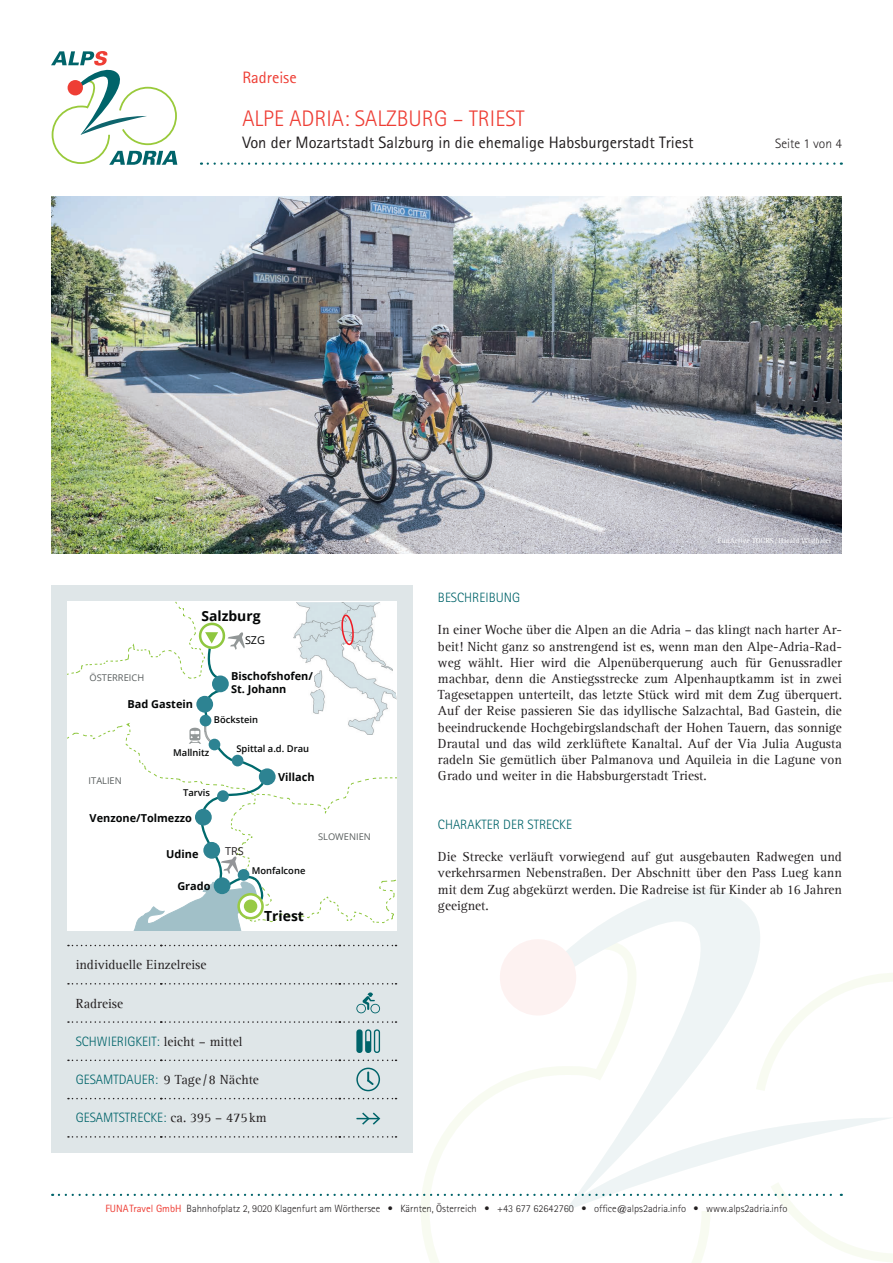
<style>
.page{position:relative;width:893px;height:1263px;background:#fff}
.page>*{position:absolute;margin:0;border:0;box-sizing:border-box;transform-origin:0 0}
.t1{font:300 22.5px "Rotis Sans Serif Std";color:#ee3e35}
.t2{font:16.5px "Rotis Sans Serif Std";color:#231f20}
.t3{font:16.5px "Rotis Sans Serif Std";color:#ee3e35}
.t4{font:700 13.95px "Open Sans";color:#040606}
.t5{font:13.5px/16.2px "Agfa Rotis Serif";color:#231f20;text-align:justify}
.t6{font:300 13.5px "Rotis Sans Serif Std";color:#00646a}
.t7{font:300 13.5px "Rotis Sans Serif Std";color:#231f20}
.t8{font:700 10.95px/13.2px "Open Sans";color:#040606}
.t9{font:10.95px "Open Sans";color:#231f20}
.t10{font:10.8px "Open Sans";color:#040606}
.t11{font:300 10.5px "Rotis Sans Serif Std";color:#231f20}
.t12{font:600 9.45px "Open Sans";color:#040606}
.t13{font:9.3px "Open Sans";color:#595e5e}
.t14{font:7.5px "Agfa Rotis Serif";color:#fff}
.s1{font-family:"Agfa Rotis Serif";font-weight:400;color:#231f20}
.s2{font-family:"Rotis Sans Serif Std";font-weight:300;color:#00646a}
.s3{font-weight:400;color:#ee3e35}
</style>
<div class="page">
<svg style="left:421px;top:973px;width:472px;height:290px"></svg>
<svg style="left:519px;top:889px;width:328px;height:223px"></svg>
<div style="left:500px;top:939px;width:76px;height:76px;background:#fdf2f1;border-radius:50%"></div>
<svg style="left:208px;top:162px;width:634px;height:3px"></svg>
<svg style="left:51px;top:51px;width:126px;height:114px"></svg>
<div style="left:51px;top:586px;width:361px;height:567px;background:#dfe6e8"></div>
<svg style="left:67px;top:602px;width:329px;height:329px;background:#f3f7f6"></svg>
<svg style="left:239px;top:894px;width:24px;height:24px"></svg>
<div style="left:237px;top:893px;width:27px;height:26px;border:3px solid #98ca45;border-radius:50%"></div>
<div style="left:244px;top:899px;width:13px;height:14px;background:#98ca45;border-radius:50%"></div>
<img style="left:51px;top:197px;width:791px;height:356px">
<svg style="left:68px;top:945px;width:328px;height:1px"></svg>
<svg style="left:68px;top:983px;width:328px;height:1px"></svg>
<svg style="left:68px;top:1021px;width:328px;height:2px"></svg>
<svg style="left:68px;top:1059px;width:328px;height:2px"></svg>
<svg style="left:68px;top:1098px;width:328px;height:1px"></svg>
<svg style="left:356px;top:992px;width:24px;height:21px"></svg>
<div style="left:356px;top:1029px;width:7px;height:24px;background:#00646a;border-radius:3px"></div>
<svg style="left:365px;top:1029px;width:15px;height:24px"></svg>
<svg style="left:356px;top:1068px;width:24px;height:23px"></svg>
<svg style="left:59px;top:1112px;width:834px;height:99px"></svg>
<p class="t3" style="left:242px;top:68px;width:56px">Radreise</p>
<h1 class="t1" style="left:242px;top:106px;width:284px">ALPE ADRIA: SALZBURG – TRIEST</h1>
<p class="t2" style="left:242px;top:133px;width:453px">Von der Mozartstadt Salzburg in die ehemalige Habsburgerstadt Triest</p>
<p class="t7" style="left:775px;top:136px;width:68px">Seite 1 von 4</p>
<p class="t14" style="left:718px;top:536px;width:115px">FunActive TOURS/Harald Wisthaler</p>
<p class="t4" style="left:201px;top:606px;width:61px">Salzburg</p>
<p class="t13" style="left:90px;top:671px;width:56px">ÖSTERREICH</p>
<p class="t8" style="left:127px;top:697px;width:67px">Bad Gastein</p>
<p class="t10" style="left:245px;top:633px;width:22px">SZG</p>
<p class="t8" style="left:231px;top:669px;width:83px">Bischofshofen/<br>St. Johann</p>
<p class="t12" style="left:214px;top:713px;width:46px">Böckstein</p>
<p class="t12" style="left:173px;top:746px;width:38px">Mallnitz</p>
<p class="t12" style="left:236px;top:742px;width:74px">Spittal a.d. Drau</p>
<p class="t13" style="left:89px;top:774px;width:35px">ITALIEN</p>
<p class="t8" style="left:278px;top:770px;width:38px">Villach</p>
<p class="t12" style="left:183px;top:786px;width:29px">Tarvis</p>
<p class="t8" style="left:90px;top:811px;width:104px">Venzone/Tolmezzo</p>
<p class="t8" style="left:166px;top:847px;width:34px">Udine</p>
<p class="t8" style="left:177px;top:879px;width:35px">Grado</p>
<p class="t9" style="left:225px;top:844px;width:20px">TRS</p>
<p class="t12" style="left:252px;top:864px;width:55px">Monfalcone</p>
<p class="t4" style="left:264px;top:906px;width:41px">Triest</p>
<p class="t13" style="left:318px;top:830px;width:54px">SLOWENIEN</p>
<p class="t5" style="left:76px;top:957px;width:132px">individuelle Einzelreise</p>
<p class="t5" style="left:76px;top:995px;width:49px">Radreise</p>
<p class="t6" style="left:76px;top:1033px;width:168px">SCHWIERIGKEIT: <span class="s1">leicht – mittel</span></p>
<p class="t5" style="left:76px;top:1072px;width:185px"><span class="s2">GESAMTDAUER:</span> 9 Tage /8 Nächte</p>
<p class="t6" style="left:76px;top:1110px;width:192px">GESAMTSTRECKE: <span class="s1">ca. 395 – 475km</span></p>
<p class="t6" style="left:438px;top:590px;width:84px">BESCHREIBUNG</p>
<p class="t5" style="left:438px;top:622px;width:405px">In einer Woche über die Alpen an die Adria – das klingt nach harter Ar&shy;beit! Nicht ganz so anstrengend ist es, wenn man den Alpe-Adria-Rad&shy;weg wählt. Hier wird die Alpenüberquerung auch für Genussradler machbar, denn die Anstiegsstrecke zum Alpenhauptkamm ist in zwei Tagesetappen unterteilt, das letzte Stück wird mit dem Zug überquert.<br>Auf der Reise passieren Sie das idyllische Salzachtal, Bad Gastein, die beeindruckende Hochgebirgslandschaft der Hohen Tauern, das sonnige Drautal und das wild zerklüftete Kanaltal. Auf der Via Julia Augusta radeln Sie gemütlich über Palmanova und Aquileia in die Lagune von Grado und weiter in die Habsburgerstadt Triest.</p>
<p class="t6" style="left:438px;top:816px;width:136px">CHARAKTER DER STRECKE</p>
<p class="t5" style="left:438px;top:849px;width:405px">Die Strecke verläuft vorwiegend auf gut ausgebauten Radwegen und verkehrsarmen Nebenstraßen. Der Abschnitt über den Pass Lueg kann mit dem Zug abgekürzt werden. Die Radreise ist für Kinder ab 16 Jahren geeignet.</p>
<p class="t11" style="left:105px;top:1202px;width:684px"><span class="s3">FUNATravel GmbH</span> Bahnhofplatz 2, 9020 Klagenfurt am Wörthersee • Kärnten, Österreich • +43 677 62642760 • office@alps2adria.info • www.alps2adria.info</p>
</div>
